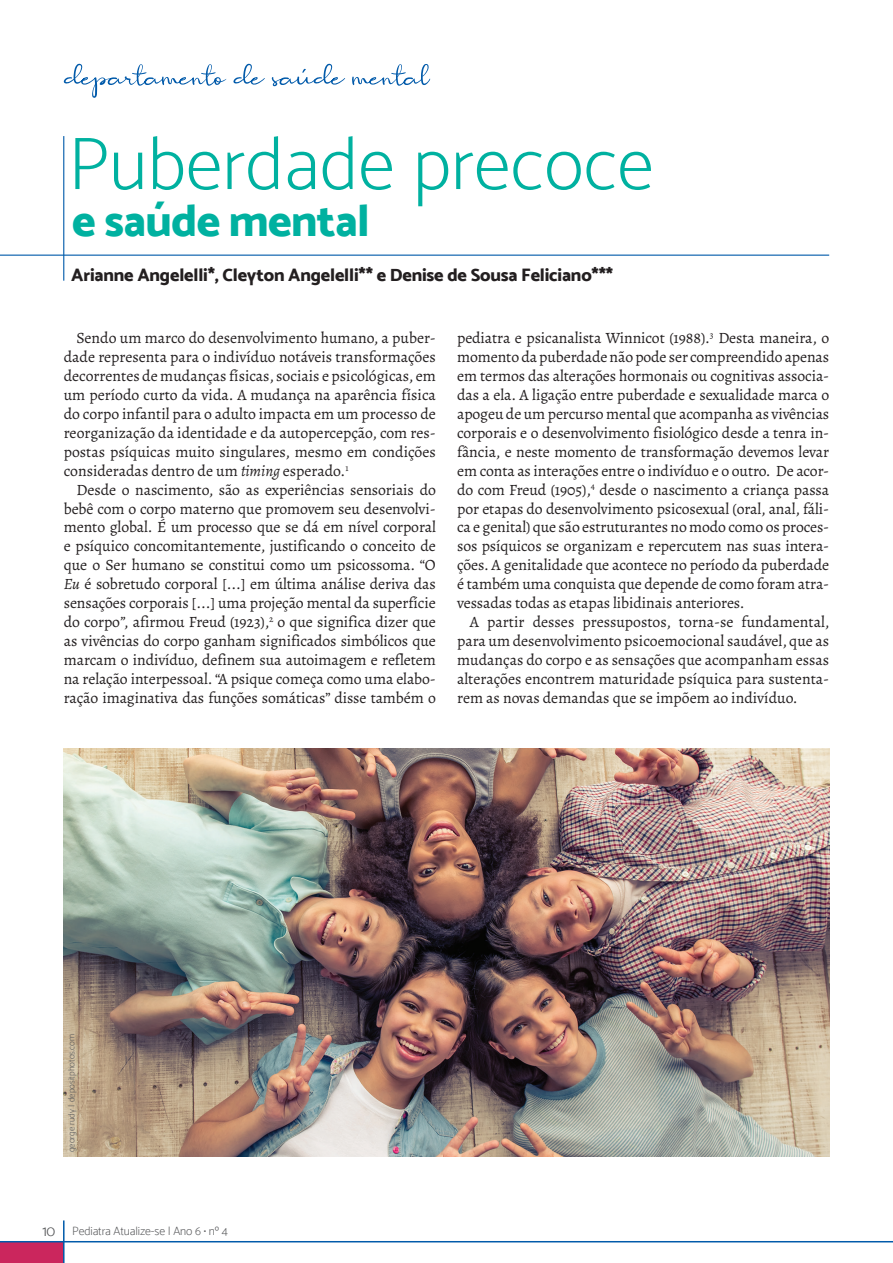
<style>
.page{position:relative;width:893px;height:1263px;background:#fff}
.page>*{position:absolute;margin:0;border:0;box-sizing:border-box;transform-origin:0 0}
.t1{font:75px "Mosk Extra Light 200";color:#00b1a0}
.t2{font:45px "Mosk Extra Bold 800";letter-spacing:-.015em;color:#00b1a0}
.autores{font:18px "Mosk Extra Bold 800";letter-spacing:-.01em;color:#231f20}
.texto{font:15.75px/18.9px "Alegreya";letter-spacing:-.005em;color:#231f20;text-align:justify}
.t3{font:12px "Mosk Extra Light 200";letter-spacing:-.01em;color:#57585a}
.t4{font:9px "Mosk Extra Light 200";color:#57585a}
.s1{font-style:italic}
.s2{font-family:"Mosk Light 300";font-size:15px}
</style>
<div class="page">
<div style="left:0;top:1242px;width:64px;height:21px;background:#cb265d"></div>
<hr style="left:0;top:1241px;width:893px;height:1px;background:#015aaa">
<hr style="left:63px;top:1220px;width:2px;height:43px;background:#015aaa">
<hr style="left:0;top:255px;width:829px;height:1px;background:#015aaa">
<hr style="left:63px;top:136px;width:1px;height:145px;background:#015aaa">
<svg style="left:63px;top:63px;width:367px;height:35px"></svg>
<img style="left:64px;top:748px;width:765px;height:409px">
<p class="t1" style="left:68px;top:121px;width:587px">Puberdade precoce</p>
<p class="t2" style="left:72px;top:193px;width:299px">e saúde mental</p>
<p class="autores" style="left:71px;top:263px;width:543px">Arianne Angelelli*, Cleyton Angelelli** e Denise de Sousa Feliciano***</p>
<p class="texto" style="left:64px;top:329px;width:374px;text-indent:13px">Sendo um marco do desenvolvimento humano, a puber&shy;dade representa para o indivíduo notáveis transformações decorrentes de mudanças físicas, sociais e psicológicas, em um período curto da vida. A mudança na aparência física do corpo infantil para o adulto impacta em um processo de reorganização da identidade e da autopercepção, com res&shy;postas psíquicas muito singulares, mesmo em condições consideradas dentro de um <span class="s1">timing</span> esperado.<sup>1</sup></p>
<p class="texto" style="left:64px;top:480px;width:374px;text-indent:13px">Desde o nascimento, são as experiências sensoriais do bebê com o corpo materno que promovem seu desenvolvi&shy;mento global. É um processo que se dá em nível corporal e psíquico concomitantemente, justificando o conceito de que o Ser humano se constitui como um psicossoma. “O <span class="s1">Eu</span> é sobretudo corporal [...] em última análise deriva das sensações corporais [...] uma projeção mental da superfície do corpo<span class="s1">”,</span> afirmou Freud (1923),<sup>2</sup> o que significa dizer que as vivências do corpo ganham significados simbólicos que marcam o indivíduo, definem sua autoimagem e refletem na relação interpessoal. “A psique começa como uma elabo&shy;ração imaginativa das funções somáticas” disse também o</p>
<p class="texto" style="left:457px;top:329px;width:374px">pediatra e psicanalista Winnicot (1988).<sup>3</sup> Desta maneira, o momento da puberdade não pode ser compreendido apenas em termos das alterações hormonais ou cognitivas associa&shy;das a ela. A ligação entre puberdade e sexualidade marca o apogeu de um percurso mental que acompanha as vivências corporais e o desenvolvimento fisiológico desde a tenra in&shy;fância, e neste momento de transformação devemos levar em conta as interações entre o indivíduo e o outro. De acor&shy;do com Freud (1905),<sup>4</sup> desde o nascimento a criança passa por etapas do desenvolvimento psicosexual (oral, anal, fáli&shy;ca e genital) que são estruturantes no modo como os proces&shy;sos psíquicos se organizam e repercutem nas suas intera&shy;ções. A genitalidade que acontece no período da puberdade é também uma conquista que depende de como foram atra&shy;vessadas todas as etapas libidinais anteriores.</p>
<p class="texto" style="left:457px;top:612px;width:374px;text-indent:13px">A partir desses pressupostos, torna-se fundamental, para um desenvolvimento psicoemocional saudável, que as mudanças do corpo e as sensações que acompanham essas alterações encontrem maturidade psíquica para sustenta&shy;rem as novas demandas que se impõem ao indivíduo.</p>
<p class="t4" style="left:66px;top:1152px;width:120px;rotate:-90deg">george rudy | depositphotos.com</p>
<p class="t3" style="left:43px;top:1224px;width:187px"><span class="s2">10</span> Pediatra Atualize-se | Ano 6 • nº 4</p>
</div>
